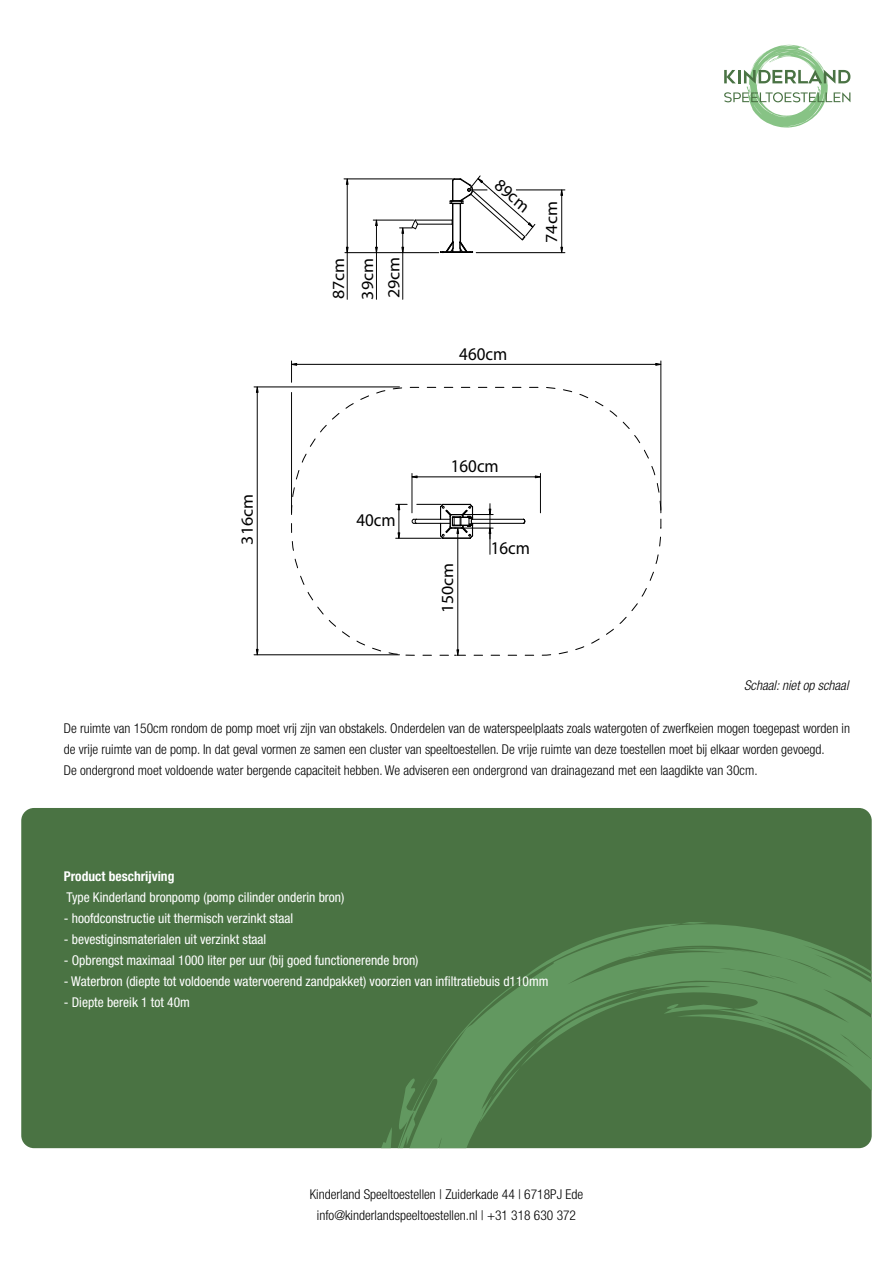
<style>
.page{position:relative;width:893px;height:1263px;background:#fff}
.page>*{position:absolute;margin:0;border:0;box-sizing:border-box;transform-origin:0 0}
.t1{font:18px "Myriad Pro";color:#000;scale:.95 1}
.t2{font:17.55px "Myriad Pro";color:#000}
.t3{font:16.95px/29px "Myriad Pro";color:#000;scale:1.06 1}
.t4{font:300 condensed 13.5px/21px "Helvetica Neue LT Std";color:#000;text-align:center}
.t5{font:condensed 13.5px "Helvetica Neue LT Std";color:#fff}
.t6{font:italic 300 condensed 13.5px "Helvetica Neue LT Std";color:#000}
.t7{font:700 condensed 13.5px "Helvetica Neue LT Std";color:#fff}
</style>
<div class="page">
<div style="left:21px;top:808px;width:851px;height:340px;background:#4a7343;border-radius:13px"></div>
<svg style="left:724px;top:44px;width:126px;height:84px"></svg>
<svg style="left:381px;top:915px;width:491px;height:233px"></svg>
<hr style="left:415px;top:220px;width:37px;height:1px;background:#000">
<hr style="left:418px;top:224px;width:34px;height:1px;background:#000">
<svg style="left:291px;top:387px;width:370px;height:269px"></svg>
<svg style="left:523px;top:518px;width:3px;height:6px"></svg>
<hr style="left:471px;top:523px;width:52px;height:1px;background:#000">
<hr style="left:471px;top:519px;width:52px;height:1px;background:#000">
<hr style="left:254px;top:387px;width:145px;height:1px;background:#000">
<hr style="left:254px;top:654px;width:145px;height:1px;background:#000">
<hr style="left:257px;top:392px;width:1px;height:257px;background:#000">
<svg style="left:256px;top:386px;width:2px;height:7px"></svg>
<svg style="left:256px;top:649px;width:2px;height:7px"></svg>
<hr style="left:291px;top:392px;width:1px;height:121px;background:#000">
<hr style="left:661px;top:361px;width:1px;height:152px;background:#000">
<hr style="left:297px;top:364px;width:359px;height:1px;background:#000">
<svg style="left:291px;top:361px;width:6px;height:21px"></svg>
<svg style="left:655px;top:363px;width:7px;height:2px"></svg>
<hr style="left:344px;top:179px;width:108px;height:1px;background:#000">
<hr style="left:347px;top:184px;width:1px;height:115px;background:#000">
<svg style="left:346px;top:178px;width:2px;height:7px"></svg>
<hr style="left:402px;top:233px;width:1px;height:66px;background:#000">
<svg style="left:400px;top:219px;width:19px;height:15px"></svg>
<hr style="left:373px;top:220px;width:41px;height:1px;background:#000">
<hr style="left:345px;top:252px;width:94px;height:1px;background:#000">
<hr style="left:376px;top:225px;width:1px;height:74px;background:#000">
<svg style="left:375px;top:219px;width:3px;height:7px"></svg>
<svg style="left:375px;top:247px;width:3px;height:7px"></svg>
<hr style="left:516px;top:190px;width:49px;height:1px;background:#000">
<hr style="left:476px;top:252px;width:89px;height:1px;background:#000">
<hr style="left:561px;top:195px;width:1px;height:52px;background:#000">
<svg style="left:561px;top:189px;width:2px;height:7px"></svg>
<svg style="left:561px;top:247px;width:2px;height:7px"></svg>
<svg style="left:440px;top:176px;width:95px;height:77px"></svg>
<hr style="left:412px;top:473px;width:1px;height:40px;background:#000">
<hr style="left:540px;top:473px;width:1px;height:40px;background:#000">
<hr style="left:417px;top:477px;width:118px;height:1px;background:#000">
<svg style="left:535px;top:476px;width:7px;height:2px"></svg>
<hr style="left:463px;top:514px;width:30px;height:1px;background:#000">
<hr style="left:463px;top:528px;width:30px;height:1px;background:#000">
<svg style="left:489px;top:504px;width:2px;height:50px"></svg>
<hr style="left:458px;top:533px;width:1px;height:117px;background:#000">
<svg style="left:455px;top:649px;width:4px;height:7px"></svg>
<svg style="left:396px;top:503px;width:78px;height:37px"></svg>
<p class="t3" style="left:232px;top:545px;width:49px;rotate:-90deg">316cm</p>
<p class="t3" style="left:324px;top:300px;width:41px;rotate:-90deg">87cm<br>39cm</p>
<p class="t3" style="left:379px;top:298px;width:41px;rotate:-90deg">29cm</p>
<h1 class="t1" style="left:356px;top:509px;width:43px">40cm</h1>
<p class="t2" style="left:505px;top:174px;width:42px;rotate:42deg">89cm</p>
<p class="t3" style="left:537px;top:243px;width:41px;rotate:-90deg">74cm</p>
<h1 class="t1" style="left:459px;top:342px;width:52px">460cm</h1>
<h1 class="t1" style="left:451px;top:455px;width:52px">160cm</h1>
<p class="t3" style="left:433px;top:613px;width:49px;rotate:-90deg">150cm</p>
<h1 class="t1" style="left:491px;top:537px;width:43px">16cm</h1>
<p class="t6" style="left:744px;top:677px;width:106px">Schaal: niet op schaal</p>
<p class="t4" style="left:64px;top:717px;width:788px;text-align:left">De ruimte van 150cm rondom de pomp moet vrij zijn van obstakels. Onderdelen van de waterspeelplaats zoals watergoten of zwerfkeien mogen toegepast worden in de vrije ruimte van de pomp. In dat geval vormen ze samen een cluster van speeltoestellen. De vrije ruimte van deze toestellen moet bij elkaar worden gevoegd.<br>De ondergrond moet voldoende water bergende capaciteit hebben. We adviseren een ondergrond van drainagezand met een laagdikte van 30cm.</p>
<p class="t7" style="left:64px;top:868px;width:112px">Product beschrijving</p>
<p class="t5" style="left:67px;top:890px;width:279px">Type Kinderland bronpomp (pomp cilinder onderin bron)</p>
<p class="t5" style="left:64px;top:911px;width:231px">- hoofdconstructie uit thermisch verzinkt staal</p>
<p class="t5" style="left:64px;top:932px;width:204px">- bevestiginsmaterialen uit verzinkt staal</p>
<p class="t5" style="left:64px;top:953px;width:356px">- Opbrengst maximaal 1000 liter per uur (bij goed functionerende bron)</p>
<p class="t5" style="left:64px;top:974px;width:486px">- Waterbron (diepte tot voldoende watervoerend zandpakket) voorzien van infiltratiebuis d110mm</p>
<p class="t5" style="left:64px;top:995px;width:128px">- Diepte bereik 1 tot 40m</p>
<p class="t4" style="left:310px;top:1184px;width:275px">Kinderland Speeltoestellen | Zuiderkade 44 | 6718PJ Ede info@kinderlandspeeltoestellen.nl | +31 318 630 372</p>
</div>
